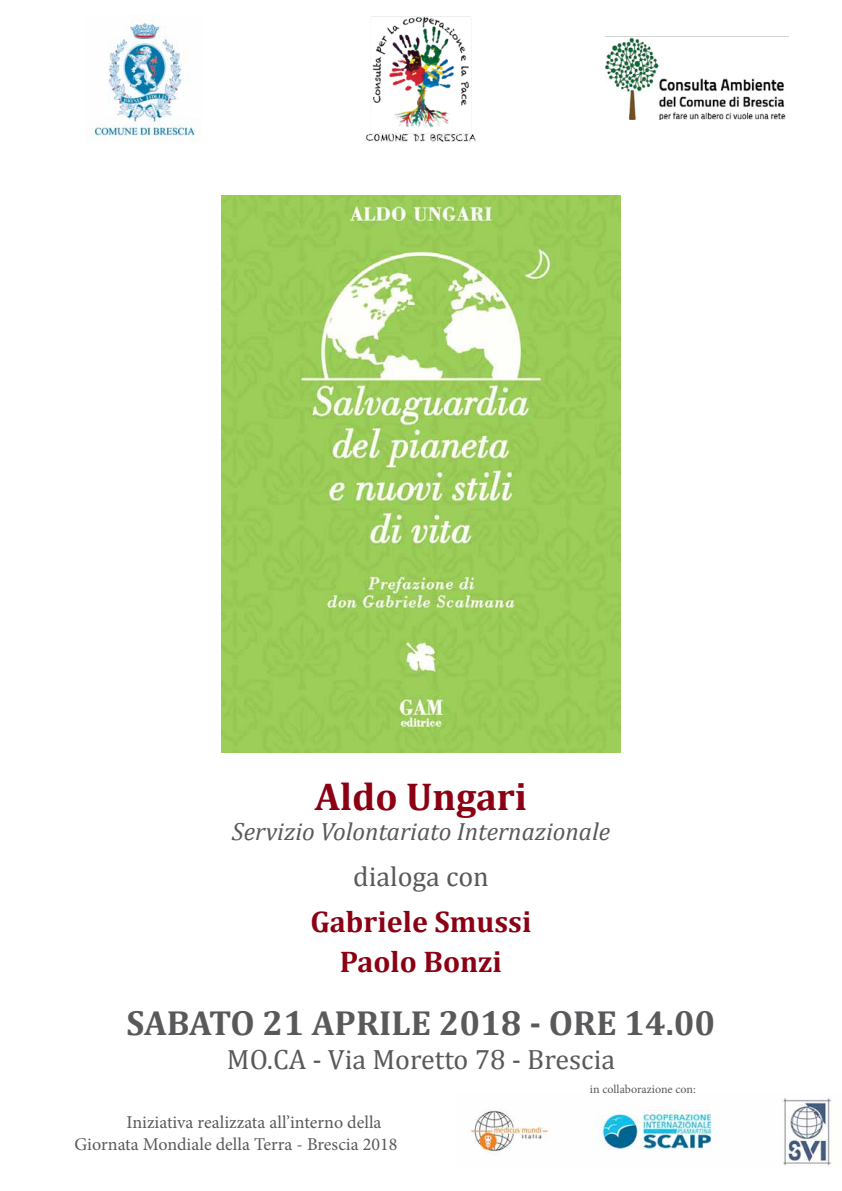
<style>
.page{position:relative;width:842px;height:1191px;background:#fff}
.page>*{position:absolute;margin:0;border:0;box-sizing:border-box;transform-origin:0 0}
.t1{font:700 39px "Cambria";color:#8b0013}
.t2{font:700 35px "Cambria";color:#58595b}
.t3{font:700 30px/40px "Cambria";color:#8b0013;text-align:center}
.t4{font:28px "Cambria";color:#58595b}
.t5{font:italic 25px "Cambria";color:#58595b}
.t6{font:18px/21.6px "Minion Pro";color:#58595b}
.t7{font:12px "Minion Pro";color:#58595b}
</style>
<div class="page">
<img style="left:469px;top:1098px;width:362px;height:68px">
<img style="left:91px;top:20px;width:110px;height:122px">
<img style="left:365px;top:16px;width:111px;height:126px">
<img style="left:605px;top:37px;width:181px;height:83px">
<img style="left:221px;top:195px;width:400px;height:557px">
<h1 class="t1" style="left:315px;top:769px;width:214px">Aldo Ungari</h1>
<h3 class="t5" style="left:232px;top:814px;width:380px">Servizio Volontariato Internazionale</h3>
<h3 class="t4" style="left:353px;top:859px;width:137px">dialoga con</h3>
<h3 class="t3" style="left:310px;top:900px;width:223px">Gabriele Smussi<br>Paolo Bonzi</h3>
<h2 class="t2" style="left:127px;top:998px;width:590px">SABATO 21 APRILE 2018 - ORE 14.00</h2>
<h3 class="t4" style="left:227px;top:1042px;width:390px">MO.CA - Via Moretto 78 - Brescia</h3>
<p class="t6" style="left:75px;top:1111px;width:324px;text-indent:52px">Iniziativa realizzata all’interno della<br>Giornata Mondiale della Terra - Brescia 2018</p>
<p class="t7" style="left:590px;top:1081px;width:107px">in collaborazione con:</p>
</div>
